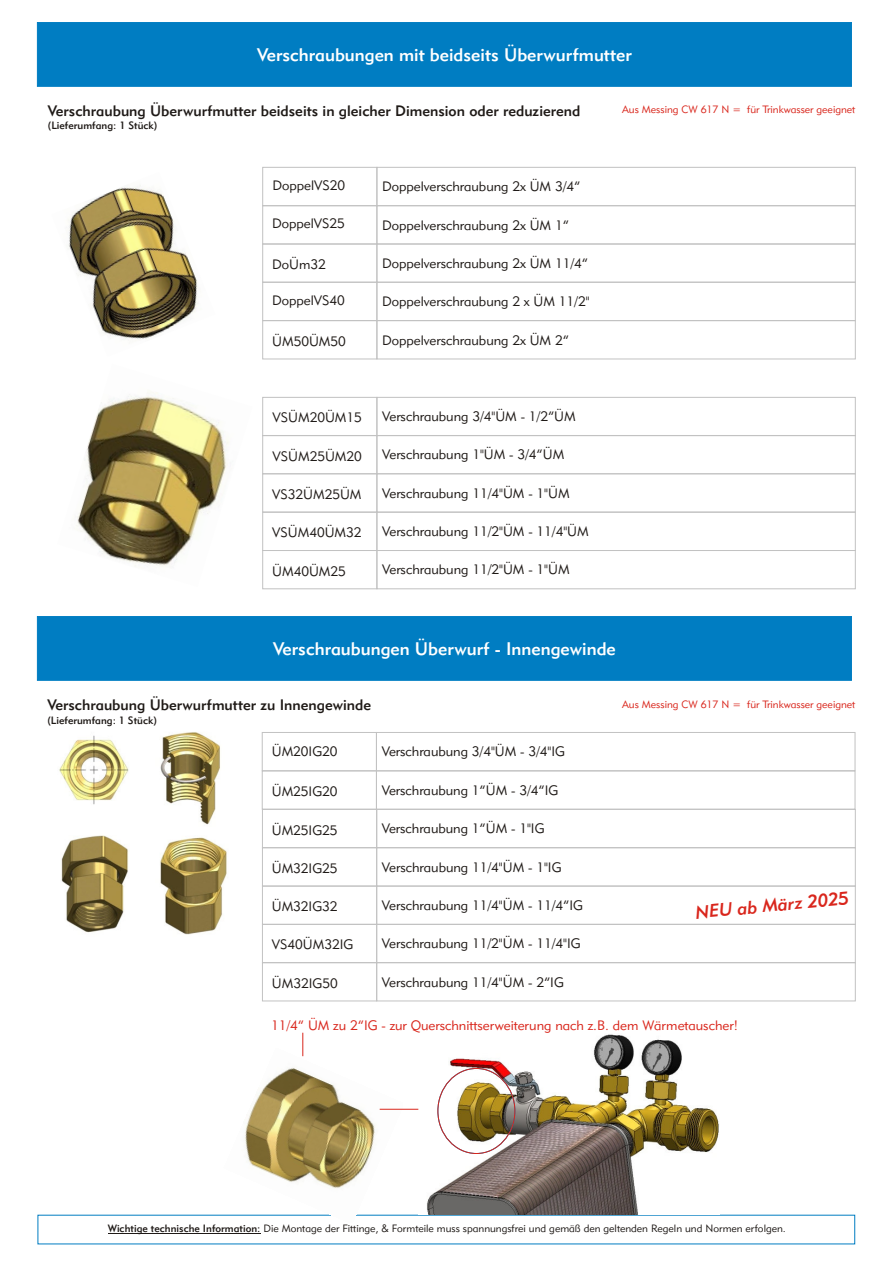
<style>
.page{position:relative;width:894px;height:1263px;background:#fff}
.page>*{position:absolute;margin:0;border:0;box-sizing:border-box;transform-origin:0 0}
.t1{font:18px "Geometr 415 Md BT";color:#fff}
.t2{font:italic 18px "Geometr 415 Md BT";color:#d9261c}
.t3{font:15px "Geometr 415 Md BT";color:#1f1a17}
.t4{font:13.5px "Geometr 415 Lt BT";color:#1f1a17}
.t5{font:13.5px "Geometr 415 Lt BT";color:#d9261c}
.t6{font:10.5px "Geometr 415 Lt BT";color:#1f1a17}
.t7{font:10.5px "Geometr 415 Lt BT";color:#d9261c}
.t8{font:10.5px "Geometr 415 Md BT";color:#1f1a17}
.s1{font-family:"Geometr 415 Md BT"}
</style>
<div class="page">
<div style="left:37px;top:22px;width:815px;height:64px;background:#007dc2"></div>
<img style="left:77px;top:392px;width:152px;height:174px">
<div style="left:377px;top:282px;width:478px;height:39px;border:1px solid #c2c2c2"></div>
<div style="left:263px;top:282px;width:114px;height:39px;border:1px solid #c2c2c2"></div>
<div style="left:377px;top:321px;width:478px;height:38px;border:1px solid #c2c2c2"></div>
<div style="left:263px;top:321px;width:114px;height:38px;border:1px solid #c2c2c2"></div>
<div style="left:377px;top:167px;width:478px;height:39px;border:1px solid #c2c2c2"></div>
<div style="left:263px;top:167px;width:114px;height:39px;border:1px solid #c2c2c2"></div>
<div style="left:377px;top:206px;width:478px;height:38px;border:1px solid #c2c2c2"></div>
<div style="left:263px;top:206px;width:114px;height:38px;border:1px solid #c2c2c2"></div>
<div style="left:377px;top:244px;width:478px;height:38px;border:1px solid #c2c2c2"></div>
<div style="left:263px;top:244px;width:114px;height:38px;border:1px solid #c2c2c2"></div>
<img style="left:68px;top:185px;width:130px;height:155px">
<div style="left:377px;top:809px;width:478px;height:39px;border:1px solid #c2c2c2"></div>
<div style="left:262px;top:809px;width:115px;height:39px;border:1px solid #c2c2c2"></div>
<div style="left:376px;top:732px;width:479px;height:39px;border:1px solid #c2c2c2"></div>
<div style="left:376px;top:771px;width:479px;height:38px;border:1px solid #c2c2c2"></div>
<div style="left:262px;top:732px;width:115px;height:39px;border:1px solid #c2c2c2"></div>
<div style="left:262px;top:771px;width:115px;height:38px;border:1px solid #c2c2c2"></div>
<div style="left:377px;top:848px;width:478px;height:38px;border:1px solid #c2c2c2"></div>
<div style="left:262px;top:848px;width:115px;height:38px;border:1px solid #c2c2c2"></div>
<div style="left:377px;top:886px;width:478px;height:39px;border:1px solid #c2c2c2"></div>
<div style="left:262px;top:886px;width:115px;height:39px;border:1px solid #c2c2c2"></div>
<img style="left:59px;top:732px;width:168px;height:203px">
<div style="left:37px;top:616px;width:815px;height:64px;background:#007dc2"></div>
<hr style="left:108px;top:1233px;width:153px;height:1px;background:#1f1a17">
<div style="left:377px;top:474px;width:478px;height:38px;border:1px solid #c2c2c2"></div>
<div style="left:263px;top:474px;width:114px;height:38px;border:1px solid #c2c2c2"></div>
<div style="left:377px;top:435px;width:478px;height:39px;border:1px solid #c2c2c2"></div>
<div style="left:263px;top:435px;width:114px;height:39px;border:1px solid #c2c2c2"></div>
<div style="left:377px;top:512px;width:478px;height:39px;border:1px solid #c2c2c2"></div>
<div style="left:263px;top:512px;width:114px;height:39px;border:1px solid #c2c2c2"></div>
<div style="left:377px;top:397px;width:478px;height:39px;border:1px solid #c2c2c2"></div>
<div style="left:263px;top:397px;width:114px;height:39px;border:1px solid #c2c2c2"></div>
<div style="left:377px;top:550px;width:478px;height:39px;border:1px solid #c2c2c2"></div>
<div style="left:263px;top:550px;width:114px;height:39px;border:1px solid #c2c2c2"></div>
<div style="left:377px;top:924px;width:478px;height:39px;border:1px solid #c2c2c2"></div>
<div style="left:262px;top:924px;width:115px;height:39px;border:1px solid #c2c2c2"></div>
<img style="left:223px;top:1048px;width:179px;height:168px">
<img style="left:418px;top:1034px;width:301px;height:180px">
<svg style="left:303px;top:1033px;width:1px;height:23px"></svg>
<hr style="left:380px;top:1109px;width:38px;height:1px;background:#d9261c">
<div style="left:438px;top:1068px;width:77px;height:86px;border:1px solid #d9261c;border-radius:50%"></div>
<div style="left:377px;top:963px;width:478px;height:38px;border:1px solid #c2c2c2"></div>
<div style="left:262px;top:963px;width:115px;height:38px;border:1px solid #c2c2c2"></div>
<h1 class="t1" style="left:257px;top:45px;width:376px">Verschraubungen mit beidseits Überwurfmutter</h1>
<p class="t3" style="left:48px;top:102px;width:534px">Verschraubung Überwurfmutter beidseits in gleicher Dimension oder reduzierend</p>
<p class="t8" style="left:48px;top:120px;width:111px">(Lieferumfang: 1 Stück)</p>
<p class="t4" style="left:273px;top:178px;width:74px">DoppelVS20</p>
<p class="t4" style="left:382px;top:179px;width:200px">Doppelverschraubung 2x ÜM 3/4”</p>
<p class="t4" style="left:272px;top:216px;width:74px">DoppelVS25</p>
<p class="t4" style="left:382px;top:217px;width:188px">Doppelverschraubung 2x ÜM 1”</p>
<p class="t4" style="left:272px;top:257px;width:55px">DoÜm32</p>
<p class="t4" style="left:382px;top:255px;width:207px">Doppelverschraubung 2x ÜM 11/4”</p>
<p class="t4" style="left:272px;top:293px;width:74px">DoppelVS40</p>
<p class="t4" style="left:382px;top:294px;width:209px">Doppelverschraubung 2 x ÜM 11/2"</p>
<p class="t4" style="left:272px;top:334px;width:75px">ÜM50ÜM50</p>
<p class="t4" style="left:382px;top:332px;width:188px">Doppelverschraubung 2x ÜM 2”</p>
<p class="t4" style="left:273px;top:410px;width:91px">VSÜM20ÜM15</p>
<p class="t4" style="left:273px;top:448px;width:91px">VSÜM25ÜM20</p>
<p class="t4" style="left:382px;top:409px;width:195px">Verschraubung 3/4"ÜM - 1/2”ÜM</p>
<p class="t4" style="left:382px;top:447px;width:184px">Verschraubung 1"ÜM - 3/4”ÜM</p>
<p class="t4" style="left:272px;top:487px;width:91px">VS32ÜM25ÜM</p>
<p class="t4" style="left:382px;top:485px;width:189px">Verschraubung 11/4"ÜM - 1"ÜM</p>
<p class="t4" style="left:272px;top:525px;width:91px">VSÜM40ÜM32</p>
<p class="t4" style="left:382px;top:524px;width:208px">Verschraubung 11/2"ÜM - 11/4"ÜM</p>
<p class="t4" style="left:272px;top:563px;width:75px">ÜM40ÜM25</p>
<p class="t4" style="left:382px;top:562px;width:189px">Verschraubung 11/2"ÜM - 1"ÜM</p>
<p class="t7" style="left:622px;top:103px;width:235px">Aus Messing CW 617 N = für Trinkwasser geeignet</p>
<h1 class="t1" style="left:273px;top:639px;width:344px">Verschraubungen Überwurf - Innengewinde</h1>
<p class="t3" style="left:47px;top:696px;width:325px">Verschraubung Überwurfmutter zu Innengewinde</p>
<p class="t8" style="left:47px;top:714px;width:111px">(Lieferumfang: 1 Stück)</p>
<p class="t4" style="left:272px;top:744px;width:67px">ÜM20IG20</p>
<p class="t4" style="left:382px;top:744px;width:185px">Verschraubung 3/4"ÜM - 3/4"IG</p>
<p class="t4" style="left:272px;top:784px;width:67px">ÜM25IG20</p>
<p class="t4" style="left:382px;top:782px;width:178px">Verschraubung 1”ÜM - 3/4”IG</p>
<p class="t4" style="left:272px;top:822px;width:67px">ÜM25IG25</p>
<p class="t4" style="left:382px;top:821px;width:164px">Verschraubung 1”ÜM - 1"IG</p>
<p class="t4" style="left:272px;top:861px;width:67px">ÜM32IG25</p>
<p class="t4" style="left:382px;top:859px;width:181px">Verschraubung 11/4"ÜM - 1"IG</p>
<p class="t7" style="left:622px;top:698px;width:235px">Aus Messing CW 617 N = für Trinkwasser geeignet</p>
<p class="t4" style="left:272px;top:899px;width:67px">ÜM32IG32</p>
<p class="t4" style="left:382px;top:898px;width:203px">Verschraubung 11/4"ÜM - 11/4”IG</p>
<h1 class="t2" style="left:695px;top:902px;width:155px;rotate:-5deg">NEU ab März 2025</h1>
<p class="t4" style="left:272px;top:937px;width:83px">VS40ÜM32IG</p>
<p class="t4" style="left:382px;top:936px;width:200px">Verschraubung 11/2"ÜM - 11/4"IG</p>
<p class="t4" style="left:272px;top:975px;width:67px">ÜM32IG50</p>
<p class="t4" style="left:382px;top:974px;width:183px">Verschraubung 11/4"ÜM - 2”IG</p>
<p class="t5" style="left:271px;top:1018px;width:468px">11/4” ÜM zu 2”IG - zur Querschnittserweiterung nach z.B. dem Wärmetauscher!</p>
<p class="t6" style="left:108px;top:1223px;width:680px"><span class="s1">Wichtige technische Information:</span> Die Montage der Fittinge, &amp; Formteile muss spannungsfrei und gemäß den geltenden Regeln und Normen erfolgen.</p>
</div>
